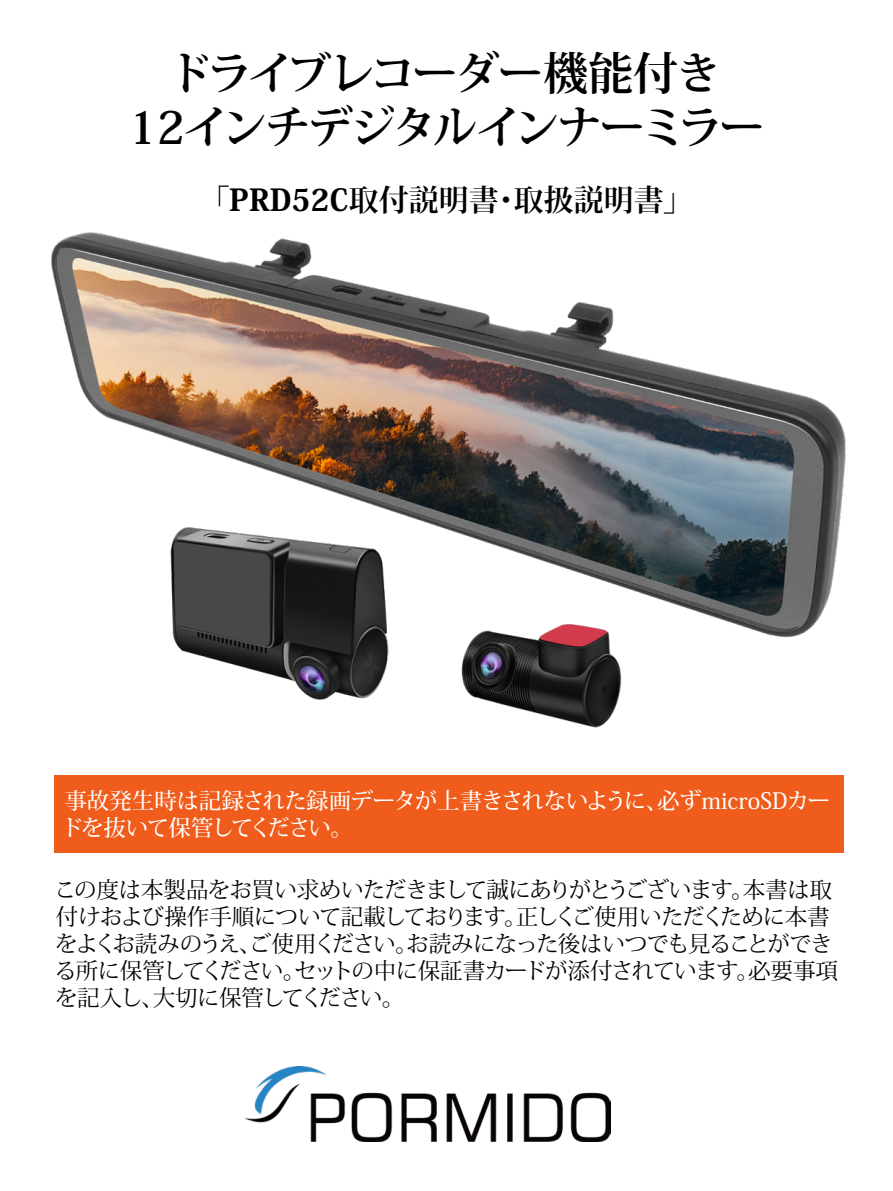
<style>
.page{position:relative;width:893px;height:1191px;background:#fff}
.page>*{position:absolute;margin:0;border:0;box-sizing:border-box;transform-origin:0 0}
.t1{font:700 45px/54px "Koz Min Pro";letter-spacing:-.06em;color:#000;text-align:center}
.t2{font:700 30px "Koz Min Pro";color:#000}
.t3{font:22.5px/27px "Koz Min Pro";letter-spacing:-.05em;color:#000}
.t4{font:500 22.5px/27px "Koz Min Pro";letter-spacing:-.025em;color:#fff}
.s1{font-weight:800}
</style>
<div class="page">
<img style="left:246px;top:1066px;width:365px;height:75px">
<div style="left:54px;top:775px;width:790px;height:77px;background:#ef5c1b"></div>
<img style="left:51px;top:232px;width:795px;height:406px">
<img style="left:460px;top:622px;width:164px;height:106px">
<img style="left:167px;top:511px;width:232px;height:189px">
<h1 class="t1" style="left:129px;top:44px;width:638px">ドライブレコーダー機能付き<br>12インチデジタルインナーミラー</h1>
<h2 class="t2" style="left:200px;top:178px;width:495px">「<span class="s1">PRD52C</span>取付説明書・取扱説明書」</h2>
<p class="t4" style="left:61px;top:786px;width:771px">事故発生時は記録された録画データが上書きされないように、必ずmicroSDカードを抜いて保管してください。</p>
<p class="t3" style="left:54px;top:875px;width:785px">この度は本製品をお買い求めいただきまして誠にありがとうございます。本書は取付けおよび操作手順について記載しております。正しくご使用いただくために本書をよくお読みのうえ、ご使用ください。お読みになった後はいつでも見ることができる所に保管してください。セットの中に保証書カードが添付されています。必要事項を記入し、大切に保管してください。</p>
</div>
